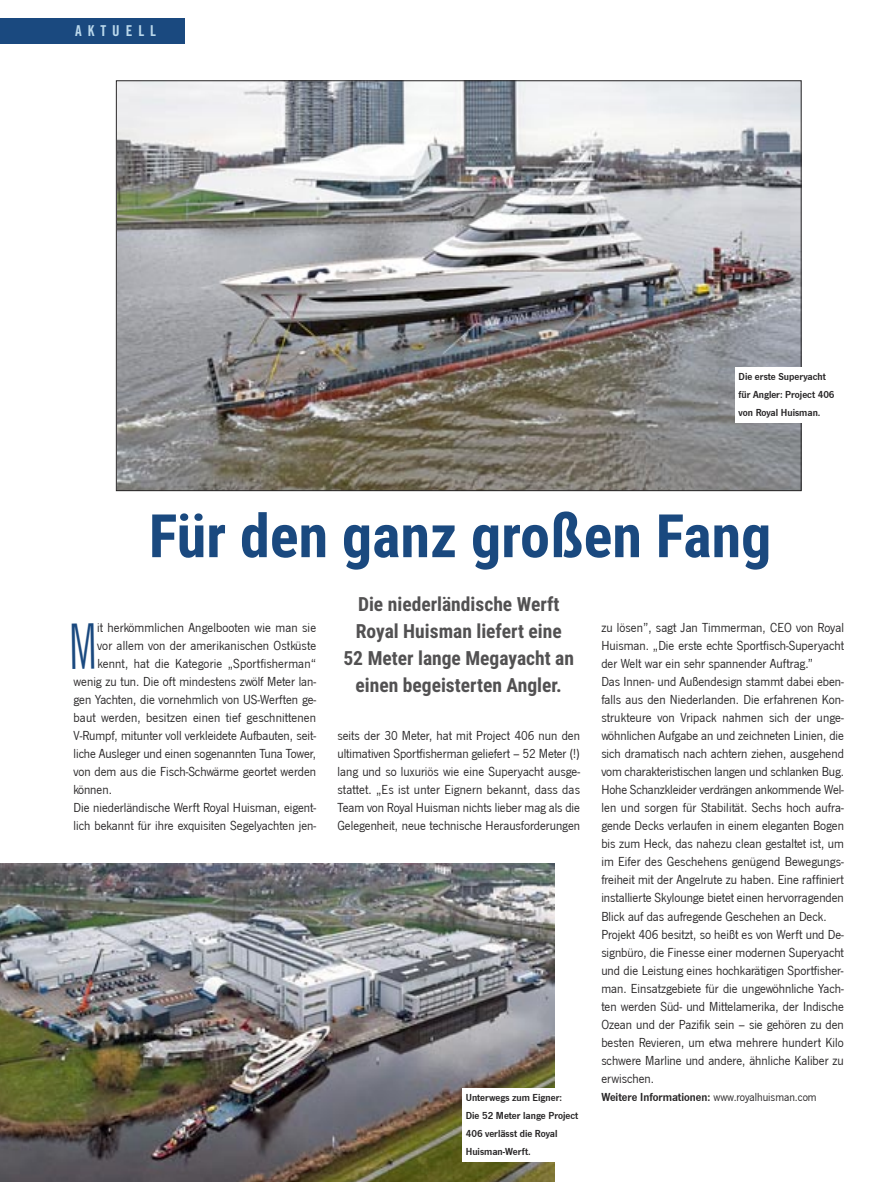
<style>
.page{position:relative;width:884px;height:1182px;background:#fff}
.page>*{position:absolute;margin:0;border:0;box-sizing:border-box;transform-origin:0 0}
.t1{font:700 60px "Roboto Condensed";color:#1a497f}
.t2{font:700 19.5px/27px "Roboto Condensed";color:#525152}
.t3{font:15px "Trade Gothic Bold Cond Twenty";letter-spacing:.4em;color:#bad8eb}
.t4{font:13.5px/18px "News Got T";color:#272526;text-align:justify}
.t5{font:600 12px "News Got T";color:#272526}
.t6{font:600 10.5px/18px "News Got T";color:#272526}
.s1{font-weight:400}
</style>
<div class="page">
<div style="left:0;top:18px;width:184px;height:26px;background:#1a497f"></div>
<img style="left:118px;top:83px;width:681px;height:406px">
<img style="left:0;top:863px;width:554px;height:319px">
<div style="left:461px;top:1088px;width:128px;height:73px;background:#fff"></div>
<div style="left:734px;top:367px;width:129px;height:56px;background:#fff"></div>
<p class="t3" style="left:75px;top:25px;width:82px">AKTUELL</p>
<p class="t6" style="left:738px;top:367px;width:89px">Die erste Superyacht</p>
<p class="t6" style="left:738px;top:385px;width:97px">für Angler: Project 406</p>
<p class="t6" style="left:738px;top:403px;width:83px">von Royal Huisman.</p>
<p class="t1" style="left:149px;top:501px;width:623px">Für den ganz großen Fang</p>
<p class="t2" style="left:355px;top:591px;width:207px">Die niederländische Werft<br>Royal Huisman liefert eine</p>
<p class="t2" style="left:343px;top:645px;width:232px;text-align:center">52 Meter lange Megayacht an einen begeisterten Angler.</p>
<p class="t4" style="left:601px;top:618px;width:244px">zu lösen”, sagt Jan Timmerman, CEO von Royal Huisman. „Die erste echte Sportfisch-Superyacht der Welt war ein sehr spannender Auftrag.”</p>
<p class="t4" style="left:601px;top:672px;width:244px">Das Innen- und Außendesign stammt dabei eben&shy;falls aus den Niederlanden. Die erfahrenen Kon&shy;strukteure von Vripack nahmen sich der unge&shy;wöhnlichen Aufgabe an und zeichneten Linien, die sich dramatisch nach achtern ziehen, ausgehend vom charakteristischen langen und schlanken Bug.<br>Hohe Schanzkleider verdrängen ankommende Wel&shy;len und sorgen für Stabilität. Sechs hoch aufra&shy;gende Decks verlaufen in einem eleganten Bogen bis zum Heck, das nahezu clean gestaltet ist, um im Eifer des Geschehens genügend Bewegungs&shy;freiheit mit der Angelrute zu haben. Eine raffiniert installierte Skylounge bietet einen hervorragenden Blick auf das aufregende Geschehen an Deck.</p>
<p class="t4" style="left:601px;top:924px;width:244px">Projekt 406 besitzt, so heißt es von Werft und De&shy;signbüro, die Finesse einer modernen Superyacht und die Leistung eines hochkarätigen Sportfisher&shy;man. Einsatzgebiete für die ungewöhnliche Yach&shy;ten werden Süd- und Mittelamerika, der Indische Ozean und der Pazifik sein – sie gehören zu den besten Revieren, um etwa mehrere hundert Kilo schwere Marline und andere, ähnliche Kaliber zu erwischen.</p>
<p class="t5" style="left:601px;top:1088px;width:217px">Weitere Informationen: <span class="s1">www.royalhuisman.com</span></p>
<p class="t4" style="left:97px;top:618px;width:220px">it herkömmlichen Angelbooten wie man sie</p>
<p class="t4" style="left:97px;top:636px;width:220px">vor allem von der amerikanischen Ostküste</p>
<p class="t4" style="left:97px;top:654px;width:220px">kennt, hat die Kategorie „Sportfisherman“</p>
<p class="t4" style="left:74px;top:672px;width:244px">wenig zu tun. Die oft mindestens zwölf Meter lan-</p>
<p class="t4" style="left:74px;top:690px;width:244px">gen Yachten, die vornehmlich von US-Werften ge-</p>
<p class="t4" style="left:74px;top:708px;width:244px">baut werden, besitzen einen tief geschnittenen</p>
<p class="t4" style="left:74px;top:726px;width:244px">V-Rumpf, mitunter voll verkleidete Aufbauten, seit-</p>
<p class="t4" style="left:74px;top:744px;width:244px">liche Ausleger und einen sogenannten Tuna Tower,</p>
<p class="t4" style="left:74px;top:762px;width:244px">von dem aus die Fisch-Schwärme geortet werden</p>
<p class="t4" style="left:74px;top:780px;width:40px">können.</p>
<p class="t4" style="left:74px;top:798px;width:244px">Die niederländische Werft Royal Huisman, eigent&shy;lich bekannt für ihre exquisiten Segelyachten jen-</p>
<p class="t4" style="left:337px;top:726px;width:244px">seits der 30 Meter, hat mit Project 406 nun den ultimativen Sportfisherman geliefert – 52 Meter (!) lang und so luxuriös wie eine Superyacht ausge&shy;stattet. „Es ist unter Eignern bekannt, dass das Team von Royal Huisman nichts lieber mag als die Gelegenheit, neue technische Herausforderungen</p>
<p class="t6" style="left:465px;top:1087px;width:98px">Unterwegs zum Eigner:</p>
<p class="t6" style="left:465px;top:1105px;width:114px">Die 52 Meter lange Project<br>406 verlässt die Royal</p>
<p class="t6" style="left:465px;top:1141px;width:66px">Huisman-Werft.</p>
</div>
